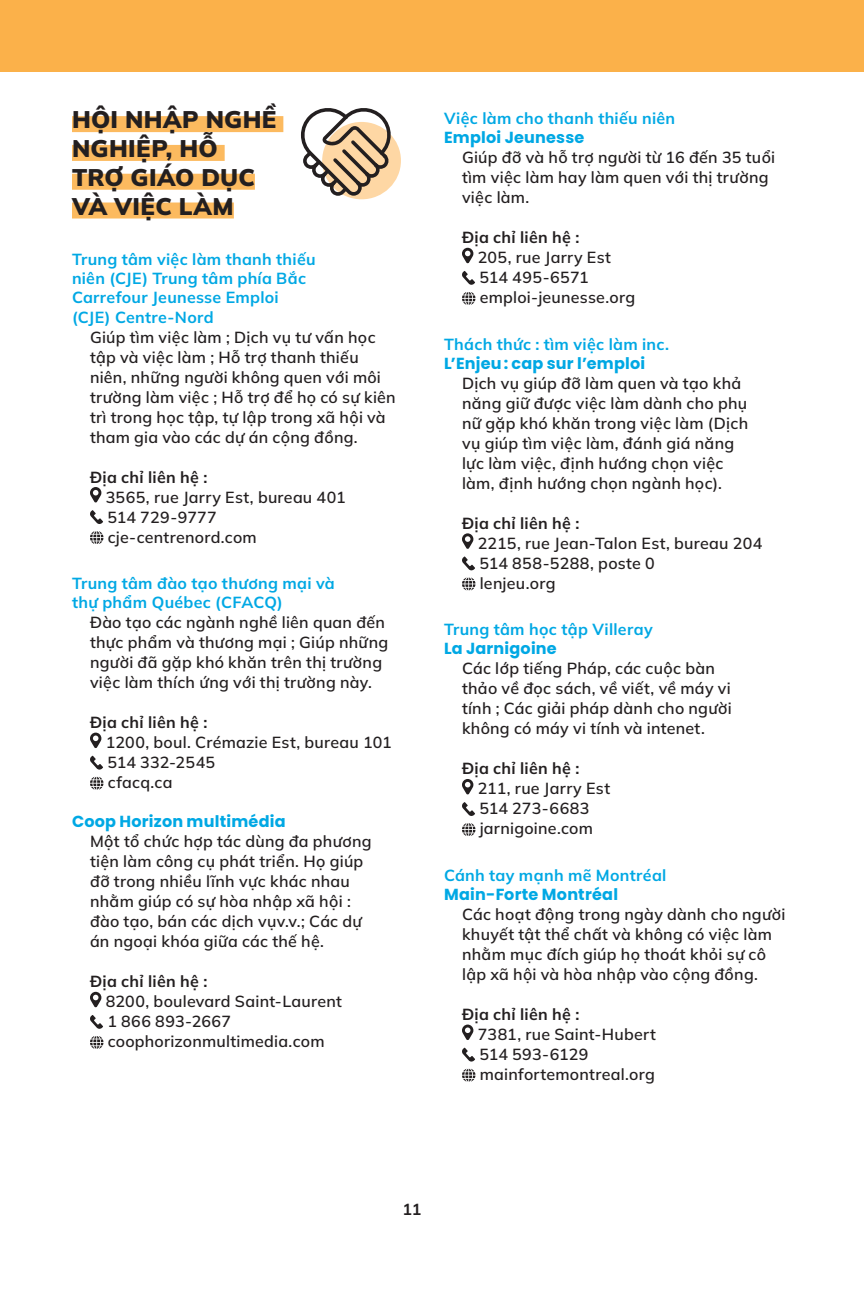
<style>
.page{position:relative;width:864px;height:1296px;background:#fff}
.page>*{position:absolute;margin:0;border:0;box-sizing:border-box;transform-origin:0 0}
.Nom_de_sections{font:900 24px/28.8px "Mulish";letter-spacing:.015em;color:#231f20}
.Descriptions_organis{font:600 16px/20px "Mulish";letter-spacing:.015em;color:#231f20}
.Sous-titres{font:700 16px/19.2px "Mulish";letter-spacing:.02em;color:#00a8e4}
.Descriptions_organis-2{font:700 16px "Mulish";letter-spacing:.015em;color:#231f20}
.t1{font:700 16px "Poppins";letter-spacing:.015em;color:#00a8e4}
</style>
<div class="page">
<div style="left:72px;top:116px;width:211px;height:16px;background:#fcba5f"></div>
<div style="left:72px;top:145px;width:153px;height:16px;background:#fcba5f"></div>
<div style="left:72px;top:174px;width:183px;height:16px;background:#fcba5f"></div>
<div style="left:72px;top:203px;width:162px;height:16px;background:#fcba5f"></div>
<svg style="left:90px;top:487px;width:11px;height:16px"></svg>
<svg style="left:90px;top:510px;width:13px;height:14px"></svg>
<svg style="left:90px;top:531px;width:13px;height:13px"></svg>
<svg style="left:90px;top:733px;width:11px;height:15px"></svg>
<svg style="left:90px;top:756px;width:13px;height:14px"></svg>
<svg style="left:90px;top:777px;width:13px;height:13px"></svg>
<svg style="left:90px;top:992px;width:11px;height:15px"></svg>
<svg style="left:90px;top:1015px;width:13px;height:14px"></svg>
<svg style="left:90px;top:1036px;width:13px;height:13px"></svg>
<svg style="left:462px;top:248px;width:11px;height:15px"></svg>
<svg style="left:462px;top:271px;width:13px;height:14px"></svg>
<svg style="left:462px;top:292px;width:13px;height:13px"></svg>
<svg style="left:462px;top:533px;width:11px;height:16px"></svg>
<svg style="left:462px;top:557px;width:13px;height:13px"></svg>
<svg style="left:462px;top:577px;width:13px;height:13px"></svg>
<svg style="left:462px;top:779px;width:11px;height:15px"></svg>
<svg style="left:462px;top:802px;width:13px;height:14px"></svg>
<svg style="left:462px;top:823px;width:13px;height:13px"></svg>
<svg style="left:462px;top:1025px;width:11px;height:15px"></svg>
<svg style="left:462px;top:1048px;width:13px;height:14px"></svg>
<svg style="left:462px;top:1069px;width:13px;height:13px"></svg>
<div style="left:0;top:0;width:864px;height:72px;background:#fbb14a"></div>
<div style="left:322px;top:122px;width:79px;height:77px;background:#fed7a4;border-radius:50%"></div>
<svg style="left:301px;top:108px;width:92px;height:88px"></svg>
<p class="Nom_de_sections" style="left:72px;top:105px;width:206px">HỘI NHẬP NGHỀ<br>NGHIỆP, HỖ<br>TRỢ GIÁO DỤC</p>
<p class="Nom_de_sections" style="left:72px;top:191px;width:163px">VÀ VIỆC LÀM</p>
<p class="Sous-titres" style="left:72px;top:249px;width:245px">Trung tâm việc làm thanh thiếu niên (CJE) Trung tâm phía Bắc</p>
<p class="Sous-titres" style="left:72px;top:288px;width:208px">Carrefour Jeunesse Emploi (CJE) Centre-Nord</p>
<p class="Descriptions_organis" style="left:90px;top:326px;width:307px">Giúp tìm việc làm ; Dịch vụ tư vấn học tập và việc làm ; Hỗ trợ thanh thiếu niên, những người không quen với môi trường làm việc ; Hỗ trợ để họ có sự kiên trì trong học tập, tự lập trong xã hội và tham gia vào các dự án cộng đồng.</p>
<p class="Descriptions_organis-2" style="left:90px;top:466px;width:119px">Địa chỉ liên hệ :</p>
<p class="Descriptions_organis" style="left:106px;top:486px;width:242px">3565, rue Jarry Est, bureau 401</p>
<p class="Descriptions_organis" style="left:107px;top:506px;width:111px">514 729-9777</p>
<p class="Descriptions_organis" style="left:108px;top:526px;width:151px">cje-centrenord.com</p>
<p class="Sous-titres" style="left:72px;top:573px;width:264px">Trung tâm đào tạo thương mại và thự phẩm Québec (CFACQ)</p>
<p class="Descriptions_organis" style="left:90px;top:612px;width:300px">Đào tạo các ngành nghề liên quan đến thực phẩm và thương mại ; Giúp những người đã gặp khó khăn trên thị trường việc làm thích ứng với thị trường này.</p>
<p class="Descriptions_organis-2" style="left:90px;top:712px;width:119px">Địa chỉ liên hệ :</p>
<p class="Descriptions_organis" style="left:106px;top:732px;width:288px">1200, boul. Crémazie Est, bureau 101</p>
<p class="Descriptions_organis" style="left:107px;top:752px;width:109px">514 332-2545</p>
<p class="Descriptions_organis" style="left:108px;top:772px;width:66px">cfacq.ca</p>
<p class="t1" style="left:72px;top:812px;width:215px">Coop Horizon multimédia</p>
<p class="Descriptions_organis" style="left:90px;top:831px;width:283px">Một tổ chức hợp tác dùng đa phương tiện làm công cụ phát triển. Họ giúp đỡ trong nhiều lĩnh vực khác nhau nhằm giúp có sự hòa nhập xã hội : đào tạo, bán các dịch vụv.v.; Các dự án ngoại khóa giữa các thế hệ.</p>
<p class="Descriptions_organis-2" style="left:90px;top:971px;width:119px">Địa chỉ liên hệ :</p>
<p class="Descriptions_organis" style="left:106px;top:991px;width:238px">8200, boulevard Saint-Laurent</p>
<p class="Descriptions_organis" style="left:107px;top:1011px;width:125px">1 866 893-2667</p>
<p class="Descriptions_organis" style="left:108px;top:1031px;width:218px">coophorizonmultimedia.com</p>
<p class="Sous-titres" style="left:444px;top:108px;width:233px">Việc làm cho thanh thiếu niên</p>
<p class="t1" style="left:444px;top:128px;width:142px">Emploi Jeunesse</p>
<p class="Descriptions_organis" style="left:462px;top:147px;width:315px">Giúp đỡ và hỗ trợ người từ 16 đến 35 tuổi tìm việc làm hay làm quen với thị trường việc làm.</p>
<p class="Descriptions_organis-2" style="left:462px;top:227px;width:119px">Địa chỉ liên hệ :</p>
<p class="Descriptions_organis" style="left:478px;top:247px;width:135px">205, rue Jarry Est</p>
<p class="Descriptions_organis" style="left:479px;top:267px;width:111px">514 495-6571</p>
<p class="Descriptions_organis" style="left:480px;top:287px;width:157px">emploi-jeunesse.org</p>
<p class="Sous-titres" style="left:444px;top:334px;width:227px">Thách thức : tìm việc làm inc.</p>
<p class="t1" style="left:444px;top:354px;width:203px">L’Enjeu: cap sur l’emploi</p>
<p class="Descriptions_organis" style="left:462px;top:373px;width:288px">Dịch vụ giúp đỡ làm quen và tạo khả năng giữ được việc làm dành cho phụ nữ gặp khó khăn trong việc làm (Dịch vụ giúp tìm việc làm, đánh giá năng lực làm việc, định hướng chọn việc làm, định hướng chọn ngành học).</p>
<p class="Descriptions_organis-2" style="left:462px;top:512px;width:119px">Địa chỉ liên hệ :</p>
<p class="Descriptions_organis" style="left:478px;top:533px;width:286px">2215, rue Jean-Talon Est, bureau 204</p>
<p class="Descriptions_organis" style="left:479px;top:553px;width:177px">514 858-5288, poste 0</p>
<p class="Descriptions_organis" style="left:480px;top:573px;width:77px">lenjeu.org</p>
<p class="Sous-titres" style="left:444px;top:620px;width:210px">Trung tâm học tập Villeray</p>
<p class="t1" style="left:444px;top:640px;width:114px">La Jarnigoine</p>
<p class="Descriptions_organis" style="left:462px;top:658px;width:271px">Các lớp tiếng Pháp, các cuộc bàn thảo về đọc sách, về viết, về máy vi tính ; Các giải pháp dành cho người không có máy vi tính và intenet.</p>
<p class="Descriptions_organis-2" style="left:462px;top:758px;width:119px">Địa chỉ liên hệ :</p>
<p class="Descriptions_organis" style="left:478px;top:778px;width:134px">211, rue Jarry Est</p>
<p class="Descriptions_organis" style="left:479px;top:798px;width:112px">514 273-6683</p>
<p class="Descriptions_organis" style="left:480px;top:818px;width:115px">jarnigoine.com</p>
<p class="Sous-titres" style="left:444px;top:865px;width:224px">Cánh tay mạnh mẽ Montréal</p>
<p class="t1" style="left:444px;top:885px;width:176px">Main-Forte Montréal</p>
<p class="Descriptions_organis" style="left:462px;top:904px;width:325px">Các hoạt động trong ngày dành cho người khuyết tật thể chất và không có việc làm nhằm mục đích giúp họ thoát khỏi sự cô lập xã hội và hòa nhập vào cộng đồng.</p>
<p class="Descriptions_organis-2" style="left:462px;top:1004px;width:119px">Địa chỉ liên hệ :</p>
<p class="Descriptions_organis" style="left:478px;top:1024px;width:180px">7381, rue Saint-Hubert</p>
<p class="Descriptions_organis" style="left:479px;top:1044px;width:111px">514 593-6129</p>
<p class="Descriptions_organis" style="left:480px;top:1064px;width:177px">mainfortemontreal.org</p>
<p class="Descriptions_organis-2" style="left:402px;top:1199px;width:21px">11</p>
</div>
